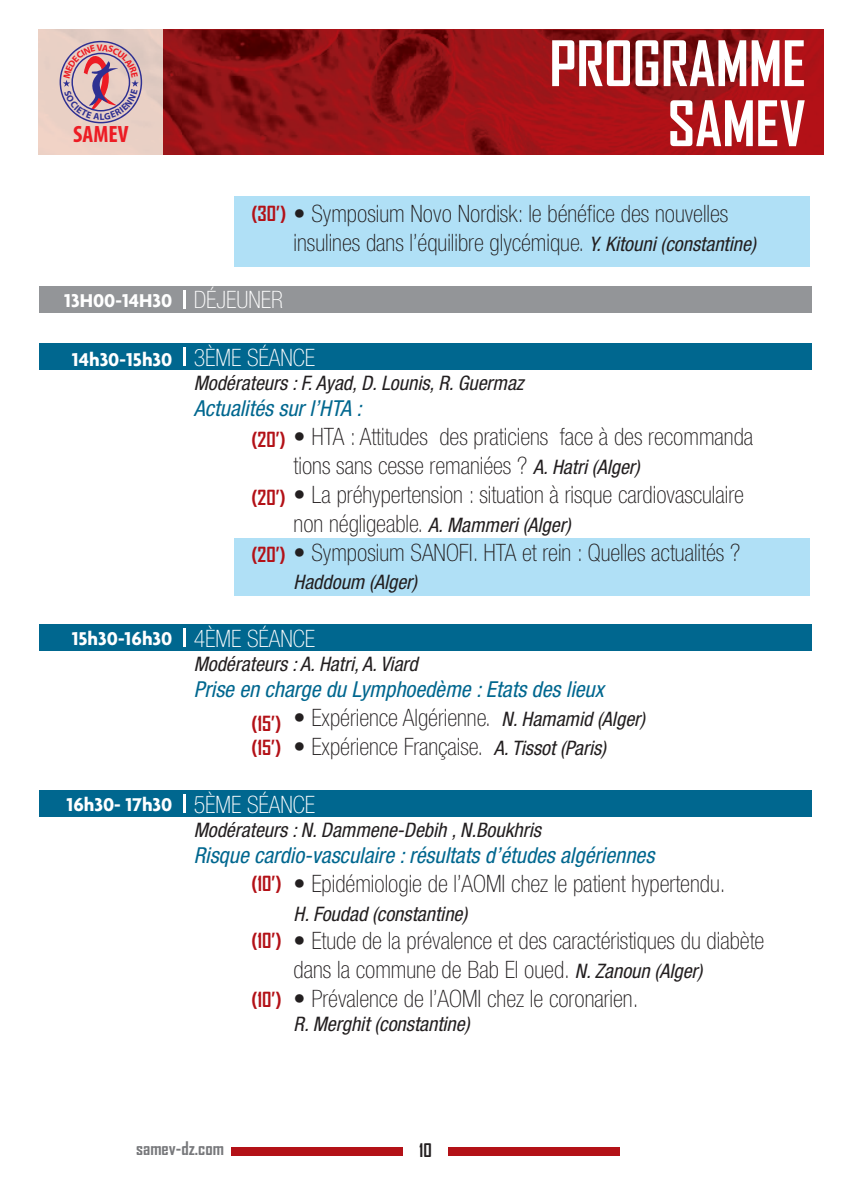
<style>
.page{position:relative;width:851px;height:1191px;background:#fff}
.page>*{position:absolute;margin:0;border:0;box-sizing:border-box;transform-origin:0 0}
.t1{font:700 60px/60px "Agency FB";color:#fff;text-align:right}
.t2{font:100 condensed 24px/28.8px "Helvetica Neue LT Std";color:#231f20}
.t3{font:100 condensed 24px "Helvetica Neue LT Std";color:#fff}
.t4{font:700 condensed 23.6px "Myriad Pro";color:#ed1c24}
.t5{font:italic condensed 22px "Helvetica Neue LT Std";color:#00678f}
.t6{font:italic condensed 20px "Helvetica Neue LT Std";color:#231f20}
.t7{font:700 20px/24.6px "Agency FB";color:#b31117}
.t8{font:700 20px "Agenda";color:#fff}
.t9{font:700 18px "Agency FB";color:#77787b}
.t10{font:700 18px "Agency FB";color:#231f20}
.s1{font-weight:400;font-style:italic;font-size:20px}
.s2{font-weight:100;font-style:normal;font-size:24px}
</style>
<div class="page">
<div style="left:234px;top:197px;width:575px;height:70px;background:#b0e0f6"></div>
<div style="left:234px;top:538px;width:575px;height:57px;background:#b0e0f6"></div>
<div style="left:39px;top:287px;width:772px;height:26px;background:#939598"></div>
<div style="left:39px;top:343px;width:772px;height:26px;background:#00678f"></div>
<div style="left:39px;top:624px;width:772px;height:26px;background:#00678f"></div>
<div style="left:39px;top:790px;width:772px;height:26px;background:#00678f"></div>
<svg style="left:183px;top:290px;width:2px;height:19px"></svg>
<svg style="left:183px;top:347px;width:2px;height:19px"></svg>
<svg style="left:183px;top:628px;width:2px;height:19px"></svg>
<svg style="left:183px;top:794px;width:2px;height:19px"></svg>
<img style="left:162px;top:30px;width:661px;height:125px">
<div style="left:231px;top:1147px;width:388px;height:8px;background:#b31117"></div>
<div style="left:403px;top:1136px;width:44px;height:29px;background:#fff"></div>
<svg style="left:60px;top:36px;width:82px;height:87px;background:#ccafb4"></svg>
<p class="t4" style="left:73px;top:120px;width:57px">SAMEV</p>
<h1 class="t1" style="left:549px;top:35px;width:258px">PROGRAMME<br>SAMEV</h1>
<p class="t8" style="left:64px;top:288px;width:110px">13H00-14H30</p>
<p class="t8" style="left:72px;top:347px;width:102px">14h30-15h30</p>
<p class="t8" style="left:72px;top:626px;width:102px">15h30-16h30</p>
<p class="t8" style="left:66px;top:792px;width:107px">16h30- 17h30</p>
<p class="t7" style="left:251px;top:202px;width:36px">(30’)</p>
<p class="t2" style="left:293px;top:202px;width:463px">• Symposium Novo Nordisk: le bénéfice des nouvelles insulines dans l’équilibre glycémique. <span class="s1">Y. Kitouni (constantine)</span></p>
<p class="t3" style="left:194px;top:291px;width:91px">DÉJEUNER</p>
<p class="t3" style="left:194px;top:349px;width:123px">3ÈME SÉANCE</p>
<p class="t6" style="left:194px;top:376px;width:331px">Modérateurs : F. Ayad, D. Lounis, R. Guermaz</p>
<p class="t5" style="left:194px;top:401px;width:169px">Actualités sur l’HTA :</p>
<p class="t2" style="left:293px;top:425px;width:461px">• HTA : Attitudes des praticiens face à des recommanda tions sans cesse remaniées ? <span class="s1">A. Hatri (Alger)</span></p>
<p class="t2" style="left:293px;top:483px;width:452px">• La préhypertension : situation à risque cardiovasculaire</p>
<p class="t6" style="left:293px;top:517px;width:278px"><span class="s2">non négligeable.</span> A. Mammeri (Alger)</p>
<p class="t2" style="left:293px;top:540px;width:448px">• Symposium SANOFI. HTA et rein : Quelles actualités ?</p>
<p class="t6" style="left:293px;top:575px;width:125px">Haddoum (Alger)</p>
<p class="t3" style="left:194px;top:630px;width:123px">4ÈME SÉANCE</p>
<p class="t6" style="left:194px;top:656px;width:225px">Modérateurs : A. Hatri, A. Viard</p>
<p class="t5" style="left:194px;top:681px;width:411px">Prise en charge du Lymphoedème : Etats des lieux</p>
<p class="t2" style="left:293px;top:706px;width:353px">• Expérience Algérienne. <span class="s1">N. Hamamid (Alger)</span></p>
<p class="t2" style="left:293px;top:735px;width:314px">• Expérience Française. <span class="s1">A. Tissot (Paris)</span></p>
<p class="t3" style="left:194px;top:795px;width:123px">5ÈME SÉANCE</p>
<p class="t6" style="left:194px;top:822px;width:349px">Modérateurs : N. Dammene-Debih , N.Boukhris</p>
<p class="t5" style="left:194px;top:847px;width:462px">Risque cardio-vasculaire : résultats d’études algériennes</p>
<p class="t2" style="left:293px;top:872px;width:433px">• Epidémiologie de l’AOMI chez le patient hypertendu.</p>
<p class="t6" style="left:293px;top:906px;width:175px">H. Foudad (constantine)</p>
<p class="t2" style="left:293px;top:929px;width:472px">• Etude de la prévalence et des caractéristiques du diabète dans la commune de Bab El oued. <span class="s1">N. Zanoun (Alger)</span></p>
<p class="t2" style="left:293px;top:987px;width:346px">• Prévalence de l’AOMI chez le coronarien.</p>
<p class="t6" style="left:293px;top:1016px;width:177px">R. Merghit (constantine)</p>
<p class="t7" style="left:251px;top:427px;width:36px">(20’)</p>
<p class="t7" style="left:251px;top:485px;width:36px">(20’)</p>
<p class="t7" style="left:251px;top:543px;width:36px">(20’)</p>
<p class="t7" style="left:251px;top:711px;width:31px">(15’) (15’)</p>
<p class="t7" style="left:251px;top:872px;width:32px">(10’)</p>
<p class="t7" style="left:251px;top:929px;width:32px">(10’)</p>
<p class="t7" style="left:251px;top:987px;width:32px">(10’)</p>
<p class="t9" style="left:136px;top:1138px;width:89px">samev-dz.com</p>
<p class="t10" style="left:419px;top:1140px;width:14px">10</p>
</div>
